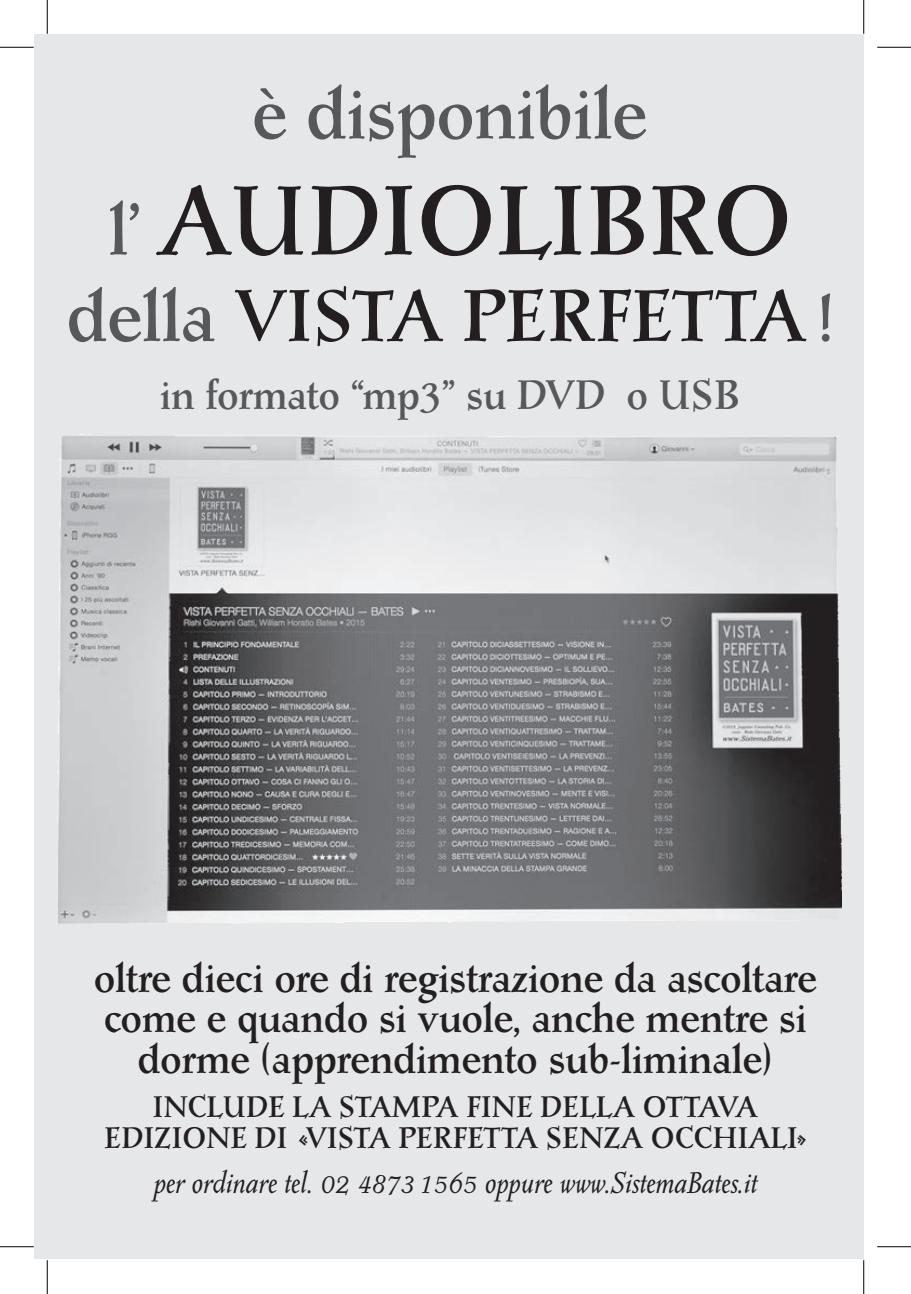
<style>
.page{position:relative;width:911px;height:1294px;background:#fff}
.page>*{position:absolute;margin:0;border:0;box-sizing:border-box;transform-origin:0 0}
.t1{font:500 96.75px "Post Mediaeval";letter-spacing:.03em;color:#231f20}
.t2{font:500 72px "Post Mediaeval";color:#231f20}
.t3{font:500 72px "Post Mediaeval";color:#57585a}
.t4{font:500 40.5px/40.5px "Post Mediaeval";color:#231f20;text-align:center}
.t5{font:500 40.5px "Post Mediaeval";color:#57585a}
.t6{font:500 29.25px/31.5px "Post Mediaeval";letter-spacing:.02em;color:#231f20;text-align:center}
.t7{font:italic 29.25px "Post Mediaeval";color:#231f20}
.s1{font-size:72px;color:#57585a}
.s2{color:#57585a}
</style>
<div class="page">
<div style="left:34px;top:34px;width:830px;height:1225px;background:#e6e7e9"></div>
<img style="left:58px;top:434px;width:783px;height:489px">
<hr style="left:0;top:47px;width:34px;height:1px;background:#000">
<hr style="left:877px;top:47px;width:34px;height:1px;background:#000">
<hr style="left:0;top:1246px;width:34px;height:1px;background:#000">
<hr style="left:877px;top:1246px;width:34px;height:1px;background:#000">
<hr style="left:47px;top:0;width:1px;height:34px;background:#000">
<hr style="left:47px;top:1260px;width:1px;height:34px;background:#000">
<hr style="left:863px;top:0;width:1px;height:34px;background:#000">
<hr style="left:863px;top:1260px;width:1px;height:34px;background:#000">
<h2 class="t3" style="left:252px;top:71px;width:396px">è disponibile</h2>
<h1 class="t1" style="left:109px;top:164px;width:684px"><span class="s1">l’</span> AUDIOLIBRO</h1>
<h2 class="t2" style="left:67px;top:274px;width:767px"><span class="s2">della</span> VISTA PERFETTA <span class="s2">!</span></h2>
<p class="t5" style="left:160px;top:371px;width:580px">in formato “mp3” su DVD o USB</p>
<p class="t4" style="left:94px;top:958px;width:724px">oltre dieci ore di registrazione da ascoltare come e quando si vuole, anche mentre si dorme (apprendimento sub-liminale)</p>
<p class="t6" style="left:105px;top:1091px;width:703px">INCLUDE LA STAMPA FINE DELLA OTTAVA<br>EDIZIONE DI «VISTA PERFETTA SENZA OCCHIALI»</p>
<p class="t7" style="left:154px;top:1164px;width:605px">per ordinare tel. 02 4873 1565 oppure www.SistemaBates.it</p>
</div>
